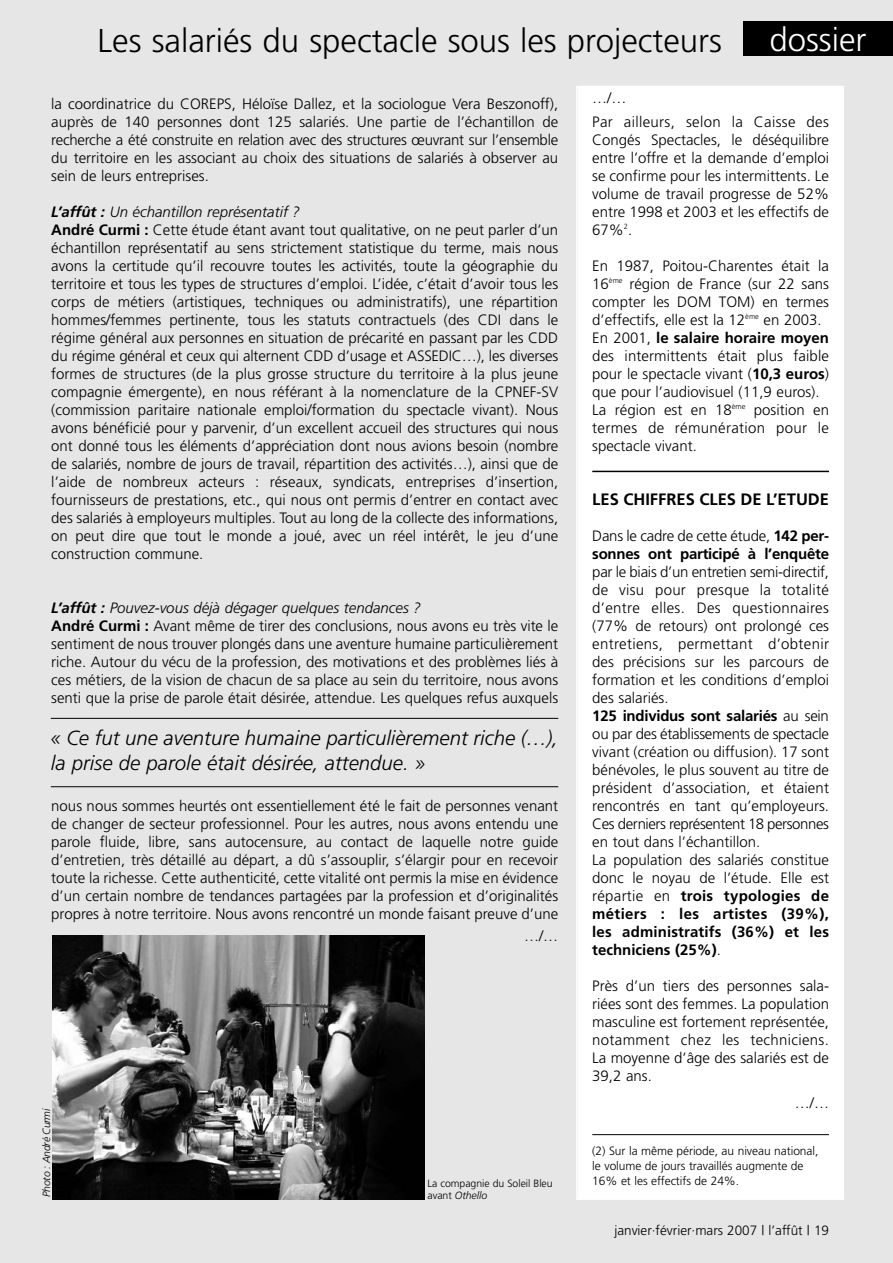
<style>
.page{position:relative;width:893px;height:1263px;background:#fff}
.page>*{position:absolute;margin:0;border:0;box-sizing:border-box;transform-origin:0 0}
.t1{font:300 33px "Frutiger";color:#000}
.t2{font:300 33px "Frutiger";color:#fff}
.t3{font:italic 300 20.4px/24.5px "Frutiger";color:#000}
.t4{font:700 16.5px "Frutiger";color:#000}
.t5{font:300 15px/18px "Frutiger";color:#000;text-align:justify}
.t6{font:700 15px/18px "Frutiger";letter-spacing:-.015em;color:#000}
.t7{font:300 15px/23.4px "Frutiger";letter-spacing:.02em;color:#000}
.t8{font:300 13.5px "Frutiger";color:#000}
.t9{font:300 12px/15px "Frutiger";letter-spacing:-.005em;color:#000}
.t10{font:italic 300 10.5px "Frutiger";letter-spacing:-.015em;color:#000}
.t11{font:300 10.5px "Frutiger";letter-spacing:-.005em;color:#000}
.s1{font-weight:700;font-style:italic}
.s2{font-style:italic}
.s3{font-weight:700}
.s4{font-weight:300}
.s5{font-style:normal}
</style>
<div class="page">
<div style="left:0;top:1px;width:893px;height:1262px;background:#e6e6e6"></div>
<div style="left:743px;top:22px;width:150px;height:34px;background:#000"></div>
<img style="left:53px;top:935px;width:371px;height:265px">
<hr style="left:51px;top:718px;width:507px;height:1px;background:#000">
<hr style="left:51px;top:786px;width:507px;height:1px;background:#000">
<div style="left:578px;top:87px;width:264px;height:1111px;background:#fff"></div>
<div style="left:576px;top:86px;width:268px;height:1114px;border:2px solid #fff"></div>
<hr style="left:592px;top:1134px;width:237px;height:1px;background:#000">
<hr style="left:592px;top:471px;width:237px;height:1px;background:#000">
<h1 class="t1" style="left:98px;top:28px;width:626px">Les salariés du spectacle sous les projecteurs</h1>
<h1 class="t2" style="left:769px;top:26px;width:99px">dossier</h1>
<p class="t5" style="left:51px;top:96px;width:508px">la coordinatrice du COREPS, Héloïse Dallez, et la sociologue Vera Beszonoff), auprès de 140 personnes dont 125 salariés. Une partie de l’échantillon de recherche a été construite en relation avec des structures œuvrant sur l’ensemble du territoire en les associant au choix des situations de salariés à observer au sein de leurs entreprises.</p>
<p class="t5" style="left:51px;top:204px;width:508px;text-align:left"><span class="s1">L’affût :</span> <span class="s2">Un échantillon représentatif ?<br></span><span class="s3">André Curmi :</span> Cette étude étant avant tout qualitative, on ne peut parler d’un échantillon représentatif au sens strictement statistique du terme, mais nous avons la certitude qu’il recouvre toutes les activités, toute la géographie du territoire et tous les types de structures d’emploi. L’idée, c’était d’avoir tous les corps de métiers (artistiques, techniques ou administratifs), une répartition hommes/femmes pertinente, tous les statuts contractuels (des CDI dans le régime général aux personnes en situation de précarité en passant par les CDD du régime général et ceux qui alternent CDD d’usage et ASSEDIC…), les diverses formes de structures (de la plus grosse structure du territoire à la plus jeune compagnie émergente), en nous référant à la nomenclature de la CPNEF-SV (commission paritaire nationale emploi/formation du spectacle vivant). Nous avons bénéficié pour y parvenir, d’un excellent accueil des structures qui nous ont donné tous les éléments d’appréciation dont nous avions besoin (nombre de salariés, nombre de jours de travail, répartition des activités…), ainsi que de l’aide de nombreux acteurs : réseaux, syndicats, entreprises d’insertion, fournisseurs de prestations, etc., qui nous ont permis d’entrer en contact avec des salariés à employeurs multiples. Tout au long de la collecte des informations, on peut dire que tout le monde a joué, avec un réel intérêt, le jeu d’une construction commune.</p>
<p class="t7" style="left:592px;top:88px;width:238px">…/…<br>Par ailleurs, selon la Caisse des</p>
<p class="t5" style="left:592px;top:132px;width:238px">Congés Spectacles, le déséquilibre entre l’offre et la demande d’emploi se confirme pour les intermittents. Le volume de travail progresse de 52% entre 1998 et 2003 et les effectifs de 67%<sup>2</sup>.</p>
<p class="t5" style="left:592px;top:258px;width:238px;text-align:left">En 1987, Poitou-Charentes était la 16<sup>ème</sup> région de France (sur 22 sans compter les DOM TOM) en termes d’effectifs, elle est la 12<sup>ème</sup> en 2003.<br>En 2001, <span class="s3">le salaire horaire moyen </span>des intermittents était plus faible pour le spectacle vivant (<span class="s3">10,3 euros</span>) que pour l’audiovisuel (11,9 euros).<br>La région est en 18<sup>ème</sup> position en termes de rémunération pour le spectacle vivant.</p>
<p class="t4" style="left:592px;top:492px;width:238px">LES CHIFFRES CLES DE L’ETUDE</p>
<p class="t6" style="left:592px;top:528px;width:238px"><span class="s4">Dans le cadre de cette étude,</span> 142 per&shy;sonnes ont participé à l’enquête</p>
<p class="t5" style="left:592px;top:564px;width:238px;text-align:left">par le biais d’un entretien semi-directif, de visu pour presque la totalité d’entre elles. Des questionnaires (77% de retours) ont prolongé ces entretiens, permettant d’obtenir des précisions sur les parcours de formation et les conditions d’emploi des salariés.<br><span class="s3">125 individus sont salariés</span> au sein ou par des établissements de spectacle vivant (création ou diffusion). 17 sont bénévoles, le plus souvent au titre de président d’association, et étaient rencontrés en tant qu’employeurs.<br>Ces derniers représentent 18 personnes en tout dans l’échantillon.<br>La population des salariés constitue donc le noyau de l’étude. Elle est répartie en <span class="s3">trois typologies de métiers : les artistes (39%), les administratifs (36%) et les techniciens (25%)</span>.</p>
<p class="t5" style="left:592px;top:978px;width:238px">Près d’un tiers des personnes sala&shy;riées sont des femmes. La population masculine est fortement représentée, notamment chez les techniciens.<br>La moyenne d’âge des salariés est de 39,2 ans.</p>
<p class="t5" style="left:51px;top:600px;width:508px;text-align:left"><span class="s1">L’affût :</span> <span class="s2">Pouvez-vous déjà dégager quelques tendances ?<br></span><span class="s3">André Curmi :</span> Avant même de tirer des conclusions, nous avons eu très vite le sentiment de nous trouver plongés dans une aventure humaine particulièrement riche. Autour du vécu de la profession, des motivations et des problèmes liés à ces métiers, de la vision de chacun de sa place au sein du territoire, nous avons senti que la prise de parole était désirée, attendue. Les quelques refus auxquels</p>
<h2 class="t3" style="left:51px;top:728px;width:509px">« Ce fut une aventure humaine particulièrement riche (…), la prise de parole était désirée, attendue. »</h2>
<p class="t5" style="left:51px;top:798px;width:508px">nous nous sommes heurtés ont essentiellement été le fait de personnes venant de changer de secteur professionnel. Pour les autres, nous avons entendu une parole fluide, libre, sans autocensure, au contact de laquelle notre guide d’entretien, très détaillé au départ, a dû s’assouplir, s’élargir pour en recevoir toute la richesse. Cette authenticité, cette vitalité ont permis la mise en évidence d’un certain nombre de tendances partagées par la profession et d’originalités propres à notre territoire. Nous avons rencontré un monde faisant preuve d’une</p>
<p class="t5" style="left:524px;top:928px;width:36px">…/…</p>
<p class="t10" style="left:42px;top:1197px;width:90px;rotate:-90deg">Photo : André Curmi</p>
<p class="t11" style="left:428px;top:1179px;width:127px">La compagnie du Soleil Bleu</p>
<p class="t10" style="left:428px;top:1191px;width:61px"><span class="s5">avant</span> Othello</p>
<p class="t5" style="left:795px;top:1095px;width:36px">…/…</p>
<p class="t9" style="left:592px;top:1144px;width:228px">(2) Sur la même période, au niveau national, le volume de jours travaillés augmente de<br>16% et les effectifs de 24%.</p>
<p class="t8" style="left:614px;top:1225px;width:216px">janvier·février·mars 2007 | l’affût | 19</p>
</div>
